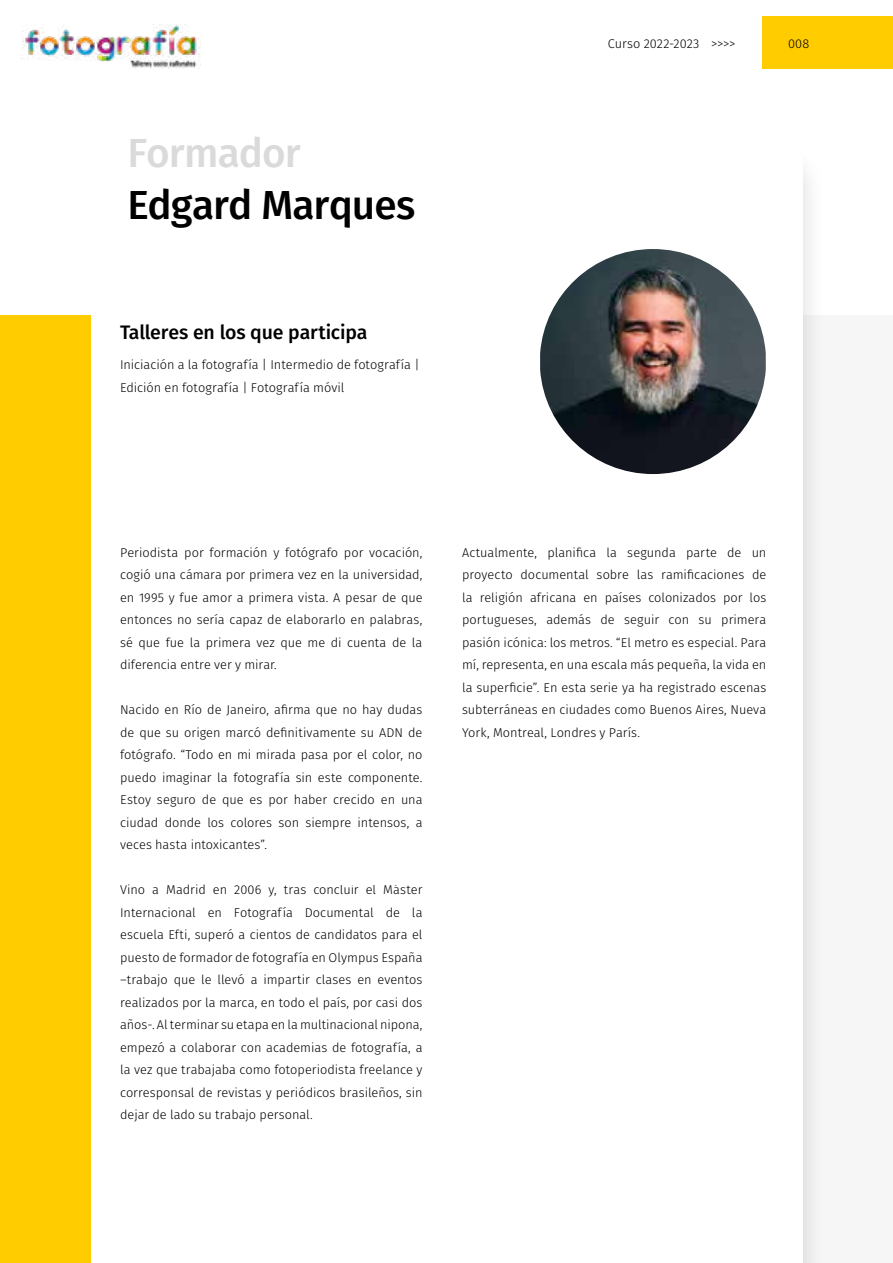
<style>
.page{position:relative;width:893px;height:1263px;background:#fff}
.page>*{position:absolute;margin:0;border:0;box-sizing:border-box;transform-origin:0 0}
.t1{font:500 40.5px "Fira Sans";letter-spacing:-.02em;color:#000}
.t2{font:500 40.5px "Fira Sans";letter-spacing:-.02em;color:#dadada}
.t3{font:500 19.5px "Fira Sans";letter-spacing:-.01em;color:#000}
.t4{font:300 12.75px/22.5px "Fira Sans";color:#000;text-align:justify}
</style>
<div class="page">
<div style="left:0;top:315px;width:893px;height:948px;background:#f6f6f6"></div>
<div style="left:0;top:140px;width:826px;height:1123px;background:#000;opacity:.15"></div>
<div style="left:0;top:143px;width:803px;height:1120px;background:#fff"></div>
<div style="left:0;top:315px;width:90px;height:948px;background:#fc0"></div>
<div style="left:540px;top:249px;width:226px;height:225px;background:#fff"></div>
<img style="left:540px;top:249px;width:226px;height:225px;border-radius:109px">
<div style="left:212px;top:878px;width:225px;height:7px;background:#fff"></div>
<div style="left:762px;top:17px;width:131px;height:52px;background:#fc0"></div>
<img style="left:21px;top:24px;width:179px;height:45px">
<h1 class="t2" style="left:127px;top:120px;width:175px">Formador</h1>
<h1 class="t1" style="left:127px;top:172px;width:289px">Edgard Marques</h1>
<h2 class="t3" style="left:120px;top:317px;width:249px">Talleres en los que participa</h2>
<p class="t4" style="left:120px;top:353px;width:301px">Iniciación a la fotografía | Intermedio de fotografía |<br>Edición en fotografía | Fotografía móvil</p>
<p class="t4" style="left:608px;top:32px;width:129px">Curso 2022-2023 &gt;&gt;&gt;&gt;</p>
<p class="t4" style="left:788px;top:32px;width:23px">008</p>
<p class="t4" style="left:120px;top:541px;width:304px">Periodista por formación y fotógrafo por vocación, cogió una cámara por primera vez en la universidad, en 1995 y fue amor a primera vista. A pesar de que entonces no sería capaz de elaborarlo en palabras, sé que fue la primera vez que me di cuenta de la diferencia entre ver y mirar.</p>
<p class="t4" style="left:120px;top:698px;width:304px">Nacido en Río de Janeiro, afirma que no hay dudas de que su origen marcó definitivamente su ADN de fotógrafo. “Todo en mi mirada pasa por el color, no puedo imaginar la fotografía sin este componente.<br>Estoy seguro de que es por haber crecido en una ciudad donde los colores son siempre intensos, a veces hasta intoxicantes”.</p>
<p class="t4" style="left:120px;top:878px;width:304px">Vino a Madrid en 2006 y, tras concluir el Máster Internacional en Fotografía Documental de la escuela Efti, superó a cientos de candidatos para el puesto de formador de fotografía en Olympus España –trabajo que le llevó a impartir clases en eventos realizados por la marca, en todo el país, por casi dos años-. Al terminar su etapa en la multinacional nipona, empezó a colaborar con academias de fotografía, a la vez que trabajaba como fotoperiodista freelance y corresponsal de revistas y periódicos brasileños, sin dejar de lado su trabajo personal.</p>
<p class="t4" style="left:462px;top:541px;width:306px">Actualmente, planifica la segunda parte de un proyecto documental sobre las ramificaciones de la religión africana en países colonizados por los portugueses, además de seguir con su primera pasión icónica: los metros. “El metro es especial. Para mí, representa, en una escala más pequeña, la vida en la superficie”. En esta serie ya ha registrado escenas subterráneas en ciudades como Buenos Aires, Nueva York, Montreal, Londres y París.</p>
</div>
